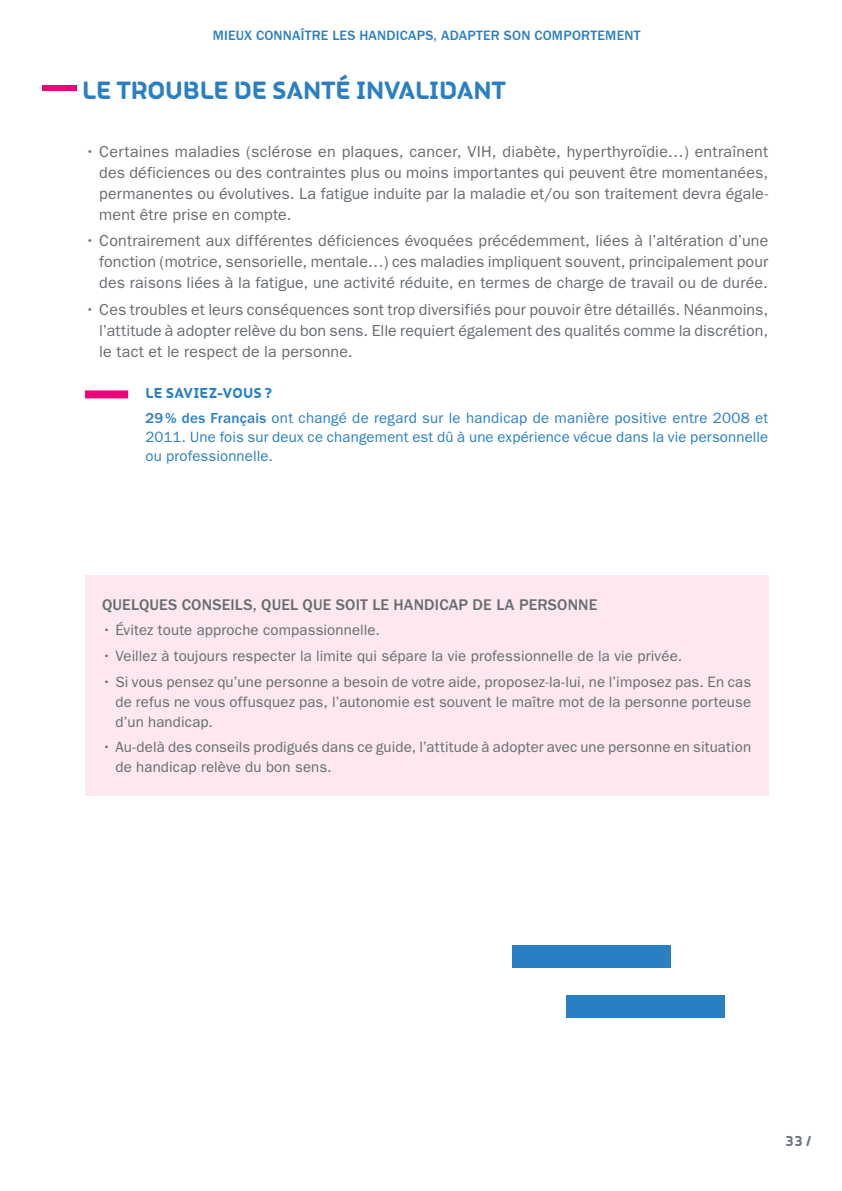
<style>
.page{position:relative;width:842px;height:1191px;background:#fff}
.page>*{position:absolute;margin:0;border:0;box-sizing:border-box;transform-origin:0 0}
.t1{font:700 26px "FS Alvar";letter-spacing:-.01em;color:#2a7fc3}
.t2{font:16px/21px "Franklin Gothic";letter-spacing:.01em;color:#666b70;text-align:justify}
.t3{font:500 16px "Franklin Gothic";letter-spacing:.01em;color:#666b70}
.t4{font:15px/20px "Franklin Gothic";letter-spacing:.01em;color:#666b70;text-align:justify}
.t5{font:15px/19px "Franklin Gothic";letter-spacing:.01em;color:#2a7fc3;text-align:justify}
.t6{font:700 15px "FS Alvar";letter-spacing:.015em;color:#2a7fc3}
.t7{font:700 15px "FS Alvar";color:#6e7589}
.t8{font:500 14px "Franklin Gothic";letter-spacing:.015em;color:#2a7fc3}
.s1{font-weight:500}
</style>
<div class="page">
<div style="left:43px;top:86px;width:34px;height:5px;background:#ed027c"></div>
<div style="left:566px;top:995px;width:159px;height:23px;background:#2a7fc3"></div>
<div style="left:512px;top:945px;width:159px;height:22px;background:#2a7fc3"></div>
<div style="left:85px;top:575px;width:683px;height:220px;background:#fce8ee"></div>
<div style="left:85px;top:390px;width:43px;height:8px;background:#ed027c"></div>
<p class="t8" style="left:213px;top:27px;width:429px">MIEUX CONNAÎTRE LES HANDICAPS, ADAPTER SON COMPORTEMENT</p>
<p class="t1" style="left:82px;top:67px;width:425px">LE TROUBLE DE SANTÉ INVALIDANT</p>
<p class="t2" style="left:99px;top:141px;width:670px;text-indent:-14px">• Certaines maladies (sclérose en plaques, cancer, VIH, diabète, hyperthyroïdie…) entraînent des déficiences ou des contraintes plus ou moins importantes qui peuvent être momentanées, permanentes ou évolutives. La fatigue induite par la maladie et/ou son traitement devra égale&shy;ment être prise en compte.</p>
<p class="t2" style="left:99px;top:230px;width:670px;text-indent:-14px">• Contrairement aux différentes déficiences évoquées précédemment, liées à l’altération d’une fonction (motrice, sensorielle, mentale…) ces maladies impliquent souvent, principalement pour des raisons liées à la fatigue, une activité réduite, en termes de charge de travail ou de durée.</p>
<p class="t2" style="left:99px;top:299px;width:670px;text-indent:-14px">• Ces troubles et leurs conséquences sont trop diversifiés pour pouvoir être détaillés. Néanmoins, l’attitude à adopter relève du bon sens. Elle requiert également des qualités comme la discrétion, le tact et le respect de la personne.</p>
<p class="t6" style="left:145px;top:380px;width:129px">LE SAVIEZ-VOUS ?</p>
<p class="t5" style="left:145px;top:408px;width:624px"><span class="s1">29% des Français</span> ont changé de regard sur le handicap de manière positive entre 2008 et 2011. Une fois sur deux ce changement est dû à une expérience vécue dans la vie personnelle ou professionnelle.</p>
<p class="t3" style="left:102px;top:595px;width:497px">QUELQUES CONSEILS, QUEL QUE SOIT LE HANDICAP DE LA PERSONNE</p>
<p class="t4" style="left:102px;top:620px;width:280px">• Évitez toute approche compassionnelle.</p>
<p class="t4" style="left:102px;top:646px;width:582px">• Veillez à toujours respecter la limite qui sépare la vie professionnelle de la vie privée.</p>
<p class="t4" style="left:115px;top:672px;width:637px;text-indent:-13px">• Si vous pensez qu’une personne a besoin de votre aide, proposez-la-lui, ne l’imposez pas. En cas de refus ne vous offusquez pas, l’autonomie est souvent le maître mot de la personne porteuse d’un handicap.</p>
<p class="t4" style="left:115px;top:737px;width:637px;text-indent:-13px">• Au-delà des conseils prodigués dans ce guide, l’attitude à adopter avec une personne en situation de handicap relève du bon sens.</p>
<p class="t7" style="left:785px;top:1127px;width:28px">33 /</p>
</div>
